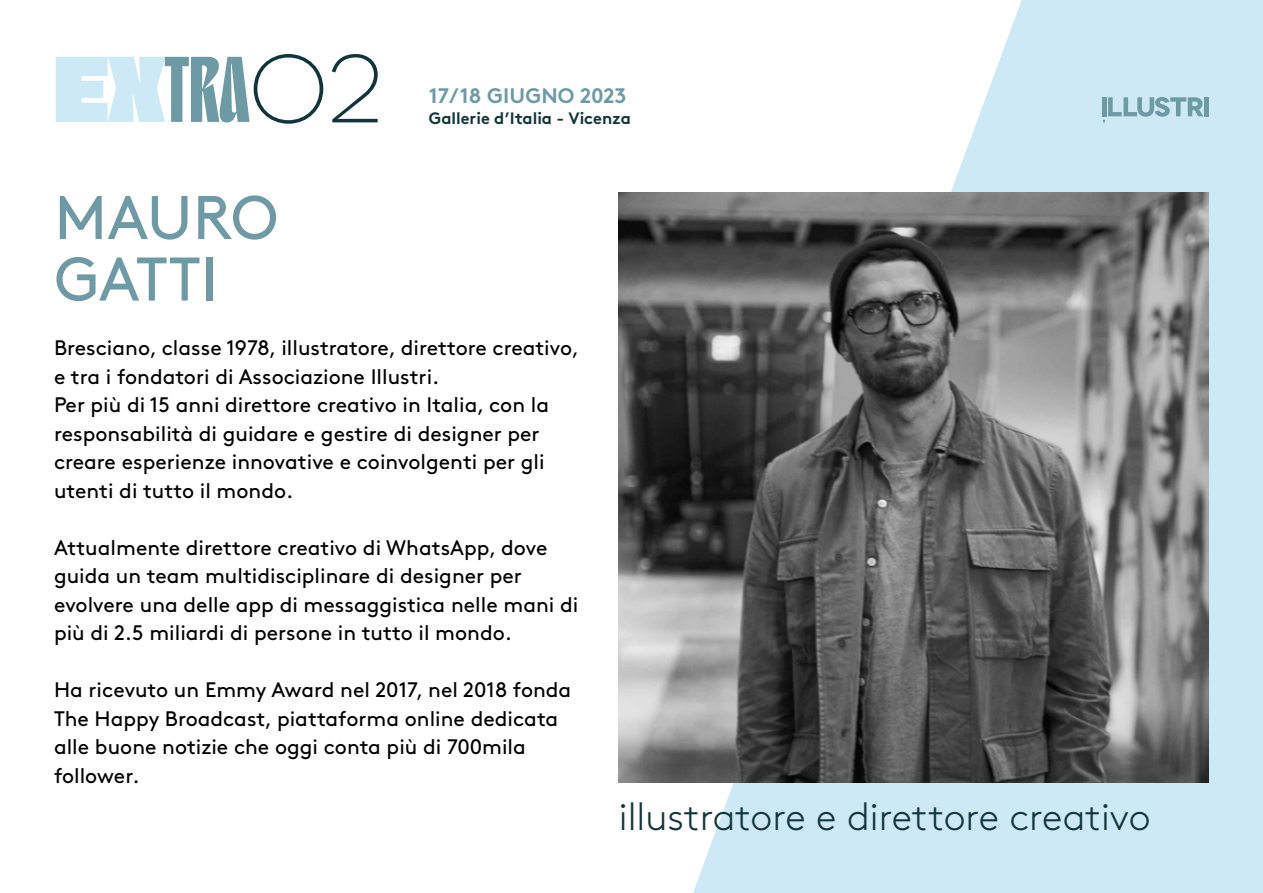
<style>
.page{position:relative;width:1263px;height:893px;background:#fff}
.page>*{position:absolute;margin:0;border:0;box-sizing:border-box;transform-origin:0 0}
.t1{font:93px "T1 Korium 2 Kg";color:#6e9aa6}
.t2{font:61.5px/61.5px "Brown";letter-spacing:-.005em;color:#6e9aa6}
.t3{font:300 39px "Brown";color:#11353b}
.t4{font:21px/28.5px "Brown";color:#000}
.t5{font:700 21px "Brown";color:#6e9aa6}
.t6{font:700 16.5px "Brown";color:#11353b}
.s1{font-family:"T1 Korium 6 Kg";color:#cce9f5}
</style>
<div class="page">
<svg style="left:676px;top:0;width:587px;height:893px;fill:#cce9f5"></svg>
<img style="left:619px;top:193px;width:590px;height:590px">
<div style="left:1204px;top:97px;width:5px;height:19px;background:#6e9aa6"></div>
<svg style="left:1102px;top:97px;width:101px;height:27px;background:#a7c9d5"></svg>
<svg style="left:254px;top:54px;width:124px;height:70px"></svg>
<h1 class="t1" style="left:54px;top:43px;width:197px"><span class="s1">EX</span>TRA</h1>
<h2 class="t2" style="left:54px;top:182px;width:225px">MAURO<br>GATTI</h2>
<p class="t5" style="left:429px;top:78px;width:199px">17/18 GIUGNO 2023</p>
<p class="t6" style="left:429px;top:105px;width:204px">Gallerie d’Italia - Vicenza</p>
<p class="t4" style="left:54px;top:332px;width:527px">Bresciano, classe 1978, illustratore, direttore creativo, e tra i fondatori di Associazione Illustri.<br>Per più di 15 anni direttore creativo in Italia, con la responsabilità di guidare e gestire di designer per creare esperienze innovative e coinvolgenti per gli utenti di tutto il mondo.</p>
<p class="t4" style="left:54px;top:532px;width:526px">Attualmente direttore creativo di WhatsApp, dove guida un team multidisciplinare di designer per evolvere una delle app di messaggistica nelle mani di più di 2.5 miliardi di persone in tutto il mondo.</p>
<p class="t4" style="left:54px;top:674px;width:519px">Ha ricevuto un Emmy Award nel 2017, nel 2018 fonda The Happy Broadcast, piattaforma online dedicata alle buone notizie che oggi conta più di 700mila follower.</p>
<h3 class="t3" style="left:619px;top:788px;width:533px">illustratore e direttore creativo</h3>
</div>
